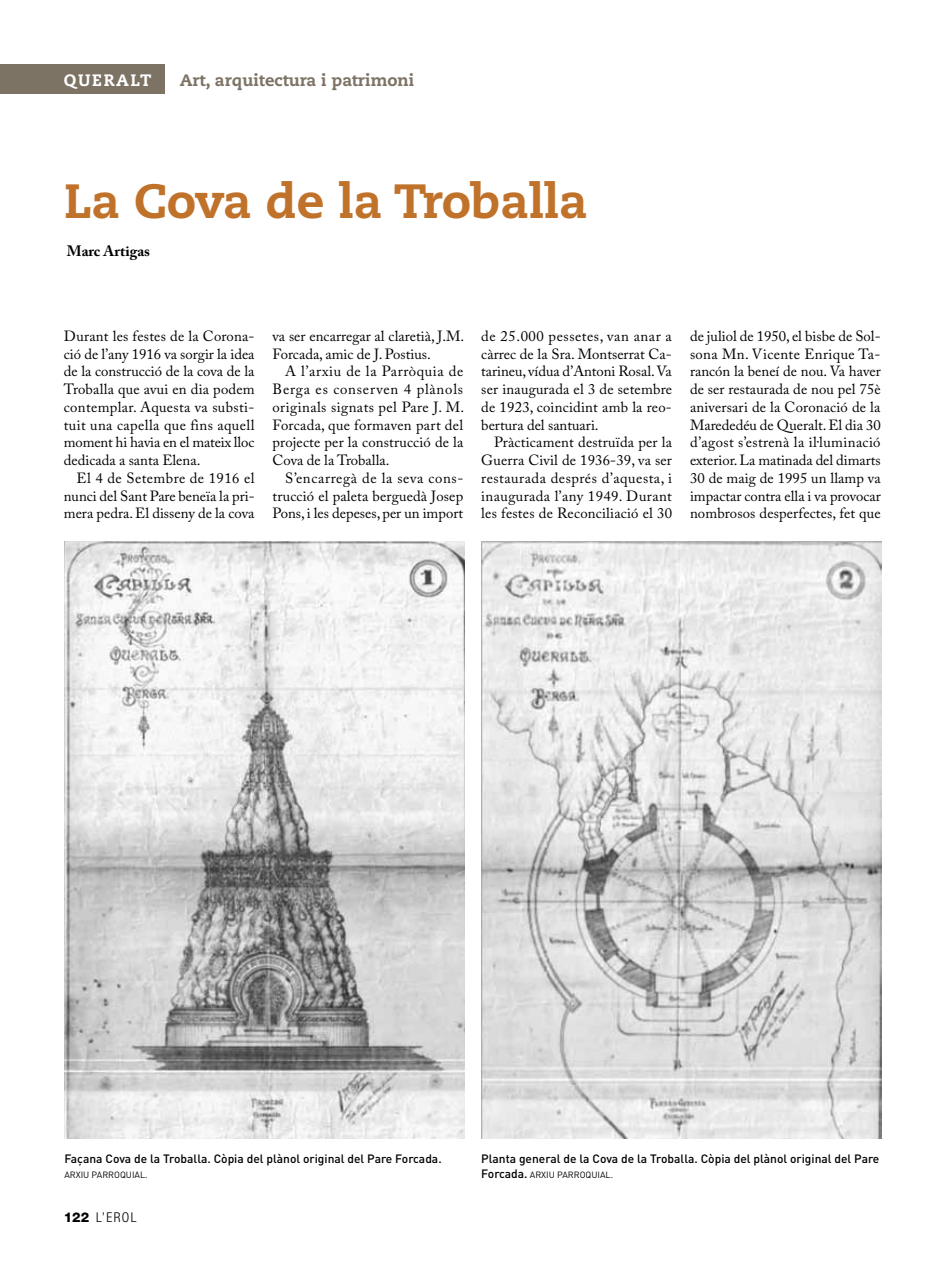
<style>
.page{position:relative;width:936px;height:1263px;background:#fff}
.page>*{position:absolute;margin:0;border:0;box-sizing:border-box;transform-origin:0 0}
.t1{font:48px "Caecilia Heavy Os F";color:#c0722a}
.t2{font:16.5px "Caecilia Heavy Os F";color:#7d7365}
.t3{font:16.5px "Caecilia Heavy Os F";color:#fff}
.t4{font:700 15px "Adobe Caslon Pro";color:#000}
.t5{font:14.7px/17.7px "Adobe Caslon Pro";letter-spacing:.005em;color:#000;text-align:justify}
.t6{font:300 condensed 13.5px "Helvetica Neue LT Std";color:#000}
.t7{font:500 12px/15px "DIN";color:#000}
.t8{font:9px "DIN";color:#000}
.s1{font-weight:800;font-stretch:normal}
.s2{font-weight:400;font-size:9px}
</style>
<div class="page">
<div style="left:0;top:64px;width:165px;height:30px;background:#7d7365"></div>
<img style="left:64px;top:542px;width:400px;height:596px">
<img style="left:481px;top:542px;width:400px;height:596px">
<p class="t3" style="left:64px;top:70px;width:14px">que</p>
<p class="t3" style="left:104px;top:70px;width:49px">ra lt</p>
<p class="t2" style="left:180px;top:70px;width:236px">Art, arquitectura i patrimoni</p>
<h1 class="t1" style="left:64px;top:171px;width:525px">La Cova de la Troballa</h1>
<p class="t4" style="left:67px;top:242px;width:85px">Marc Artigas</p>
<p class="t5" style="left:64px;top:327px;width:192px">Durant les festes de la Corona&shy;ció de l’any 1916 va sorgir la idea de la construcció de la cova de la Troballa que avui en dia podem contemplar. Aquesta va substi&shy;tuit una capella que fins aquell moment hi havia en el mateix lloc dedicada a santa Elena.</p>
<p class="t5" style="left:64px;top:469px;width:192px;text-indent:13px">El 4 de Setembre de 1916 el nunci del Sant Pare beneïa la pri&shy;mera pedra. El disseny de la cova</p>
<p class="t5" style="left:272px;top:327px;width:193px">va ser encarregar al claretià, J.M.<br>Forcada, amic de J. Postius.</p>
<p class="t5" style="left:272px;top:362px;width:193px;text-indent:13px">A l’arxiu de la Parròquia de Berga es conserven 4 plànols originals signats pel Pare J. M.<br>Forcada, que formaven part del projecte per la construcció de la Cova de la Troballa.</p>
<p class="t5" style="left:272px;top:469px;width:192px;text-indent:13px">S’encarregà de la seva cons&shy;trucció el paleta berguedà Josep Pons, i les depeses, per un import</p>
<p class="t5" style="left:481px;top:327px;width:192px">de 25.000 pessetes, van anar a càrrec de la Sra. Montserrat Ca&shy;tarineu, vídua d’Antoni Rosal. Va ser inaugurada el 3 de setembre de 1923, coincidint amb la reo&shy;bertura del santuari.</p>
<p class="t5" style="left:481px;top:433px;width:192px;text-indent:13px">Pràcticament destruïda per la Guerra Civil de 1936-39, va ser restaurada després d’aquesta, i inaugurada l’any 1949. Durant les festes de Reconciliació el 30</p>
<p class="t5" style="left:690px;top:327px;width:192px">de juliol de 1950, el bisbe de Sol&shy;sona Mn. Vicente Enrique Ta&shy;rancón la beneí de nou. Va haver de ser restaurada de nou pel 75è aniversari de la Coronació de la Marededéu de Queralt. El dia 30 d’agost s’estrenà la il·luminació exterior. La matinada del dimarts 30 de maig de 1995 un llamp va impactar contra ella i va provocar nombrosos desperfectes, fet que</p>
<p class="t7" style="left:64px;top:1151px;width:379px">Façana Cova de la Troballa. Còpia del plànol original del Pare Forcada.</p>
<p class="t8" style="left:64px;top:1169px;width:11px">ARXIU</p>
<p class="t8" style="left:92px;top:1169px;width:7px">PARROQUIAL</p>
<p class="t8" style="left:145px;top:1169px;width:4px">.</p>
<p class="t6" style="left:64px;top:1209px;width:74px"><span class="s1">122</span> L’EROL</p>
<p class="t7" style="left:481px;top:1151px;width:399px">Planta general de la Cova de la Troballa. Còpia del plànol original del Pare<br>Forcada. <span class="s2">ARXIU</span></p>
<p class="t8" style="left:557px;top:1169px;width:7px">PARROQUIAL</p>
<p class="t8" style="left:610px;top:1169px;width:4px">.</p>
</div>
